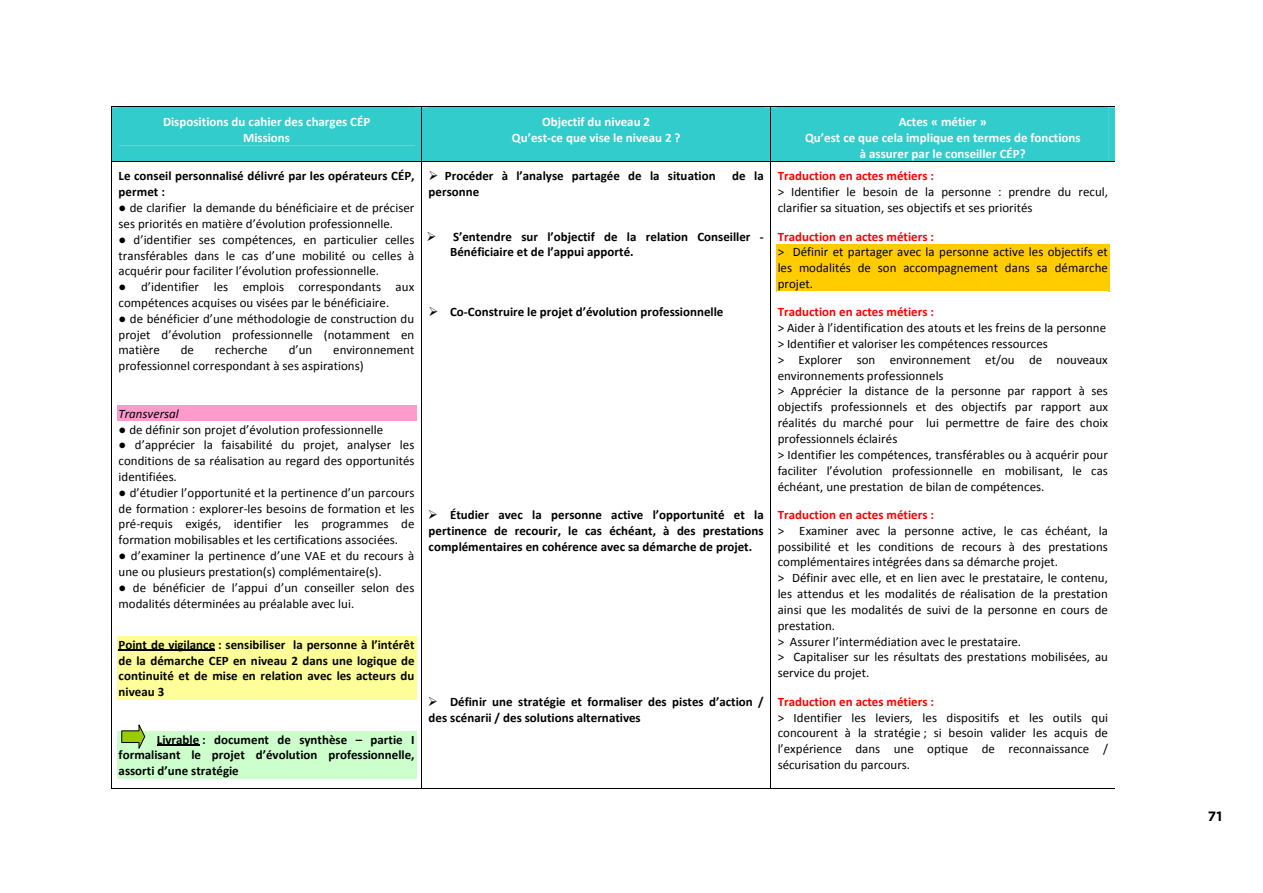
<style>
.page{position:relative;width:1263px;height:893px;background:#fff}
.page>*{position:absolute;margin:0;border:0;box-sizing:border-box;transform-origin:0 0}
.t1{font:700 13.5px "Gotham";color:#000}
.t2{font:12.9px/15.8px "Calibri";color:#000}
.t3{font:700 12.9px/15.8px "Calibri";color:#000}
.t4{font:700 12.9px/15.9px "Calibri";color:#fff;text-align:center}
.t5{font:700 12.9px "Calibri";color:#f00}
.t6{font:italic 12.9px "Calibri";color:#000}
.s1{font-family:"Times New Roman"}
</style>
<div class="page">
<div style="left:117px;top:405px;width:299px;height:16px;background:#ff9acc"></div>
<div style="left:117px;top:636px;width:299px;height:16px;background:#ffff9a"></div>
<hr style="left:119px;top:650px;width:96px;height:1px;background:#000">
<div style="left:117px;top:652px;width:299px;height:16px;background:#ffff9a"></div>
<div style="left:117px;top:668px;width:299px;height:16px;background:#ffff9a"></div>
<div style="left:117px;top:684px;width:299px;height:16px;background:#ffff9a"></div>
<div style="left:119px;top:731px;width:296px;height:16px;background:#cfc"></div>
<hr style="left:157px;top:745px;width:42px;height:1px;background:#000">
<div style="left:119px;top:747px;width:296px;height:16px;background:#cfc"></div>
<div style="left:117px;top:763px;width:299px;height:16px;background:#cfc"></div>
<div style="left:776px;top:244px;width:334px;height:16px;background:#fc0"></div>
<div style="left:776px;top:260px;width:334px;height:16px;background:#fc0"></div>
<div style="left:776px;top:276px;width:334px;height:15px;background:#fc0"></div>
<div style="left:111px;top:107px;width:1004px;height:55px;background:#3cc"></div>
<hr style="left:771px;top:161px;width:343px;height:1px;background:#000">
<hr style="left:111px;top:162px;width:1px;height:626px;background:#000">
<hr style="left:112px;top:788px;width:309px;height:1px;background:#000">
<hr style="left:421px;top:162px;width:1px;height:626px;background:#000">
<hr style="left:422px;top:788px;width:348px;height:1px;background:#000">
<hr style="left:770px;top:162px;width:1px;height:626px;background:#000">
<hr style="left:771px;top:788px;width:344px;height:1px;background:#000">
<svg style="left:121px;top:724px;width:25px;height:25px"></svg>
<p class="t4" style="left:163px;top:115px;width:209px">Dispositions du cahier des charges CÉP<br>Missions</p>
<p class="t4" style="left:512px;top:115px;width:170px">Objectif du niveau 2<br>Qu’est-ce que vise le niveau 2 ?</p>
<p class="t4" style="left:805px;top:115px;width:277px">Actes « métier »<br>Qu’est ce que cela implique en termes de fonctions à assurer par le conseiller CÉP?</p>
<p class="t3" style="left:119px;top:169px;width:297px">Le conseil personnalisé délivré par les opérateurs CÉP, permet :</p>
<p class="t2" style="left:119px;top:201px;width:297px"><span class="s1">●</span> de clarifier la demande du bénéficiaire et de préciser ses priorités en matière d’évolution professionnelle.</p>
<p class="t2" style="left:119px;top:233px;width:297px;text-align:justify"><span class="s1">●</span> d’identifier ses compétences, en particulier celles transférables dans le cas d’une mobilité ou celles à acquérir pour faciliter l’évolution professionnelle.</p>
<p class="t2" style="left:119px;top:280px;width:297px"><span class="s1">●</span> d’identifier les emplois correspondants aux compétences acquises ou visées par le bénéficiaire.</p>
<p class="t2" style="left:119px;top:312px;width:297px;text-align:justify"><span class="s1">●</span> de bénéficier d’une méthodologie de construction du projet d’évolution professionnelle (notamment en matière</p>
<p class="t3" style="left:445px;top:169px;width:272px">Procéder à l’analyse partagée de la situation</p>
<p class="t3" style="left:732px;top:169px;width:33px">de la</p>
<p class="t3" style="left:429px;top:185px;width:52px">personne</p>
<p class="t3" style="left:450px;top:229px;width:315px">S’entendre sur l’objectif de la relation Conseiller -<br>Bénéficiaire et de l’appui apporté.</p>
<p class="t5" style="left:778px;top:171px;width:158px">Traduction en actes métiers :</p>
<p class="t2" style="left:778px;top:185px;width:332px">&gt; Identifier le besoin de la personne : prendre du recul, clarifier sa situation, ses objectifs et ses priorités</p>
<p class="t5" style="left:778px;top:231px;width:158px">Traduction en actes métiers :</p>
<p class="t2" style="left:778px;top:245px;width:332px;text-align:justify">&gt; Définir et partager avec la personne active les objectifs et les modalités de son accompagnement dans sa démarche projet.</p>
<p class="t5" style="left:778px;top:307px;width:158px">Traduction en actes métiers :</p>
<p class="t2" style="left:778px;top:321px;width:332px">&gt; Aider à l’identification des atouts et les freins de la personne &gt; Identifier et valoriser les compétences ressources<br>&gt; Explorer son environnement et/ou de nouveaux environnements professionnels<br>&gt; Apprécier la distance de la personne par rapport à ses objectifs professionnels et des objectifs par rapport aux réalités du marché pour lui permettre de faire des choix professionnels éclairés<br>&gt; Identifier les compétences, transférables ou à acquérir pour faciliter l’évolution professionnelle en mobilisant, le cas échéant, une prestation de bilan de compétences.</p>
<p class="t5" style="left:778px;top:509px;width:158px">Traduction en actes métiers :</p>
<p class="t2" style="left:778px;top:524px;width:332px">&gt; Examiner avec la personne active, le cas échéant, la possibilité et les conditions de recours à des prestations complémentaires intégrées dans sa démarche projet.<br>&gt; Définir avec elle, et en lien avec le prestataire, le contenu, les attendus et les modalités de réalisation de la prestation ainsi que les modalités de suivi de la personne en cours de prestation.<br>&gt; Assurer l’intermédiation avec le prestataire.<br>&gt; Capitaliser sur les résultats des prestations mobilisées, au service du projet.</p>
<p class="t5" style="left:778px;top:696px;width:158px">Traduction en actes métiers :</p>
<p class="t2" style="left:778px;top:710px;width:332px;text-align:justify">&gt; Identifier les leviers, les dispositifs et les outils qui concourent à la stratégie ; si besoin valider les acquis de l’expérience dans une optique de reconnaissance / sécurisation du parcours.</p>
<p class="t3" style="left:450px;top:305px;width:275px">Co-Construire le projet d’évolution professionnelle</p>
<p class="t2" style="left:181px;top:343px;width:15px">de</p>
<p class="t2" style="left:215px;top:343px;width:54px">recherche</p>
<p class="t2" style="left:289px;top:343px;width:25px">d’un</p>
<p class="t2" style="left:119px;top:343px;width:297px;text-indent:215px">environnement professionnel correspondant à ses aspirations)</p>
<p class="t6" style="left:119px;top:408px;width:62px">Transversal</p>
<p class="t2" style="left:119px;top:422px;width:266px"><span class="s1">●</span> de définir son projet d’évolution professionnelle</p>
<p class="t2" style="left:119px;top:438px;width:297px;text-align:justify"><span class="s1">●</span> d’apprécier la faisabilité du projet, analyser les conditions de sa réalisation au regard des opportunités identifiées.</p>
<p class="t2" style="left:119px;top:486px;width:297px;text-align:justify"><span class="s1">●</span> d’étudier l’opportunité et la pertinence d’un parcours de formation : explorer-les besoins de formation et les pré-requis exigés, identifier les programmes de formation mobilisables et les certifications associées.</p>
<p class="t2" style="left:119px;top:549px;width:297px"><span class="s1">●</span> d’examiner la pertinence d’une VAE et du recours à une ou plusieurs prestation(s) complémentaire(s).</p>
<p class="t2" style="left:119px;top:581px;width:297px"><span class="s1">●</span> de bénéficier de l’appui d’un conseiller selon des modalités déterminées au préalable avec lui.</p>
<p class="t3" style="left:119px;top:638px;width:298px;text-align:justify">Point de vigilance : sensibiliser la personne à l’intérêt de la démarche CEP en niveau 2 dans une logique de continuité et de mise en relation avec les acteurs du niveau 3</p>
<p class="t3" style="left:119px;top:732px;width:297px;text-align:justify;text-indent:38px">Livrable : document de synthèse – partie I formalisant le projet d’évolution professionnelle, assorti d’une stratégie</p>
<p class="t3" style="left:429px;top:508px;width:337px;text-align:justify;text-indent:21px">Étudier avec la personne active l’opportunité et la pertinence de recourir, le cas échéant, à des prestations complémentaires en cohérence avec sa démarche de projet.</p>
<p class="t3" style="left:429px;top:694px;width:337px;text-indent:21px">Définir une stratégie et formaliser des pistes d’action / des scénarii / des solutions alternatives</p>
<p class="t1" style="left:1208px;top:807px;width:16px">71</p>
</div>
